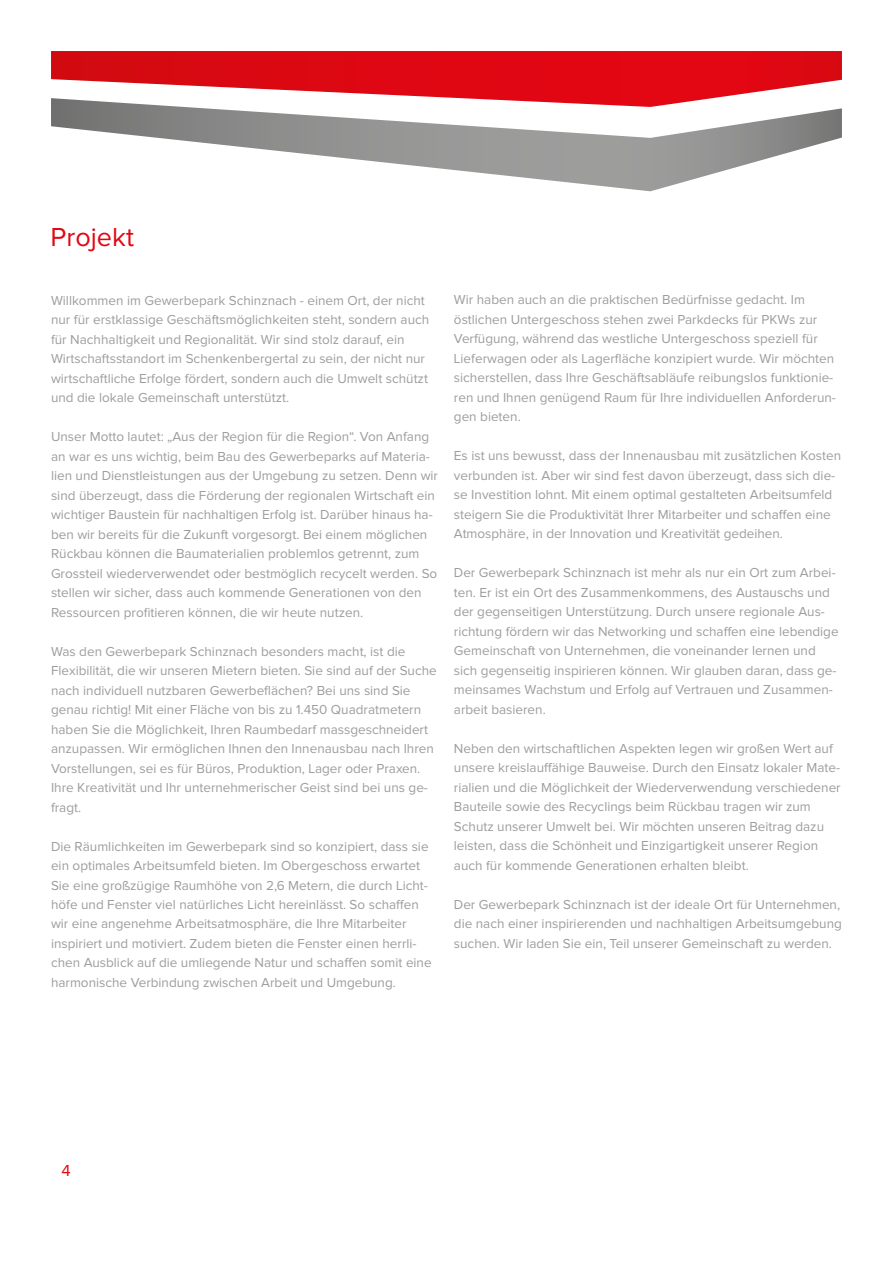
<style>
.page{position:relative;width:893px;height:1263px;background:#fff}
.page>*{position:absolute;margin:0;border:0;box-sizing:border-box;transform-origin:0 0}
.t1{font:27px "Proxima Nova";color:#e30613}
.t2{font:16.5px "Proxima Nova";color:#e30613}
.t3{font:13.5px/19.5px "Proxima Nova";color:#9d9d9c}
</style>
<div class="page">
<svg style="left:51px;top:51px;width:791px;height:47px"></svg>
<svg style="left:51px;top:98px;width:791px;height:93px"></svg>
<h1 class="t1" style="left:51px;top:225px;width:85px">Projekt</h1>
<p class="t3" style="left:51px;top:291px;width:380px">Willkommen im Gewerbepark Schinznach - einem Ort, der nicht nur für erstklassige Geschäftsmöglichkeiten steht, sondern auch für Nachhaltigkeit und Regionalität. Wir sind stolz darauf, ein Wirtschaftsstandort im Schenkenbergertal zu sein, der nicht nur wirtschaftliche Erfolge fördert, sondern auch die Umwelt schützt und die lokale Gemeinschaft unterstützt.</p>
<p class="t3" style="left:51px;top:427px;width:389px">Unser Motto lautet: „Aus der Region für die Region“. Von Anfang an war es uns wichtig, beim Bau des Gewerbeparks auf Materia&shy;lien und Dienstleistungen aus der Umgebung zu setzen. Denn wir sind überzeugt, dass die Förderung der regionalen Wirtschaft ein wichtiger Baustein für nachhaltigen Erfolg ist. Darüber hinaus ha&shy;ben wir bereits für die Zukunft vorgesorgt. Bei einem möglichen Rückbau können die Baumaterialien problemlos getrennt, zum Grossteil wiederverwendet oder bestmöglich recycelt werden. So stellen wir sicher, dass auch kommende Generationen von den Ressourcen profitieren können, die wir heute nutzen.</p>
<p class="t3" style="left:51px;top:642px;width:387px">Was den Gewerbepark Schinznach besonders macht, ist die Flexibilität, die wir unseren Mietern bieten. Sie sind auf der Suche nach individuell nutzbaren Gewerbeflächen? Bei uns sind Sie genau richtig! Mit einer Fläche von bis zu 1.450 Quadratmetern haben Sie die Möglichkeit, Ihren Raumbedarf massgeschneidert anzupassen. Wir ermöglichen Ihnen den Innenausbau nach Ihren Vorstellungen, sei es für Büros, Produktion, Lager oder Praxen.<br>Ihre Kreativität und Ihr unternehmerischer Geist sind bei uns ge&shy;fragt.</p>
<p class="t3" style="left:51px;top:837px;width:382px">Die Räumlichkeiten im Gewerbepark sind so konzipiert, dass sie ein optimales Arbeitsumfeld bieten. Im Obergeschoss erwartet Sie eine großzügige Raumhöhe von 2,6 Metern, die durch Licht&shy;höfe und Fenster viel natürliches Licht hereinlässt. So schaffen wir eine angenehme Arbeitsatmosphäre, die Ihre Mitarbeiter inspiriert und motiviert. Zudem bieten die Fenster einen herrli&shy;chen Ausblick auf die umliegende Natur und schaffen somit eine harmonische Verbindung zwischen Arbeit und Umgebung.</p>
<p class="t3" style="left:454px;top:291px;width:384px">Wir haben auch an die praktischen Bedürfnisse gedacht. Im östlichen Untergeschoss stehen zwei Parkdecks für PKWs zur Verfügung, während das westliche Untergeschoss speziell für Lieferwagen oder als Lagerfläche konzipiert wurde. Wir möchten sicherstellen, dass Ihre Geschäftsabläufe reibungslos funktionie&shy;ren und Ihnen genügend Raum für Ihre individuellen Anforderun&shy;gen bieten.</p>
<p class="t3" style="left:454px;top:447px;width:389px">Es ist uns bewusst, dass der Innenausbau mit zusätzlichen Kosten verbunden ist. Aber wir sind fest davon überzeugt, dass sich die&shy;se Investition lohnt. Mit einem optimal gestalteten Arbeitsumfeld steigern Sie die Produktivität Ihrer Mitarbeiter und schaffen eine Atmosphäre, in der Innovation und Kreativität gedeihen.</p>
<p class="t3" style="left:454px;top:564px;width:386px">Der Gewerbepark Schinznach ist mehr als nur ein Ort zum Arbei&shy;ten. Er ist ein Ort des Zusammenkommens, des Austauschs und der gegenseitigen Unterstützung. Durch unsere regionale Aus&shy;richtung fördern wir das Networking und schaffen eine lebendige Gemeinschaft von Unternehmen, die voneinander lernen und sich gegenseitig inspirieren können. Wir glauben daran, dass ge&shy;meinsames Wachstum und Erfolg auf Vertrauen und Zusammen&shy;arbeit basieren.</p>
<p class="t3" style="left:454px;top:739px;width:388px">Neben den wirtschaftlichen Aspekten legen wir großen Wert auf unsere kreislauffähige Bauweise. Durch den Einsatz lokaler Mate&shy;rialien und die Möglichkeit der Wiederverwendung verschiedener Bauteile sowie des Recyclings beim Rückbau tragen wir zum Schutz unserer Umwelt bei. Wir möchten unseren Beitrag dazu leisten, dass die Schönheit und Einzigartigkeit unserer Region auch für kommende Generationen erhalten bleibt.</p>
<p class="t3" style="left:454px;top:895px;width:389px">Der Gewerbepark Schinznach ist der ideale Ort für Unternehmen, die nach einer inspirierenden und nachhaltigen Arbeitsumgebung suchen. Wir laden Sie ein, Teil unserer Gemeinschaft zu werden.</p>
<p class="t2" style="left:62px;top:1163px;width:11px">4</p>
</div>
